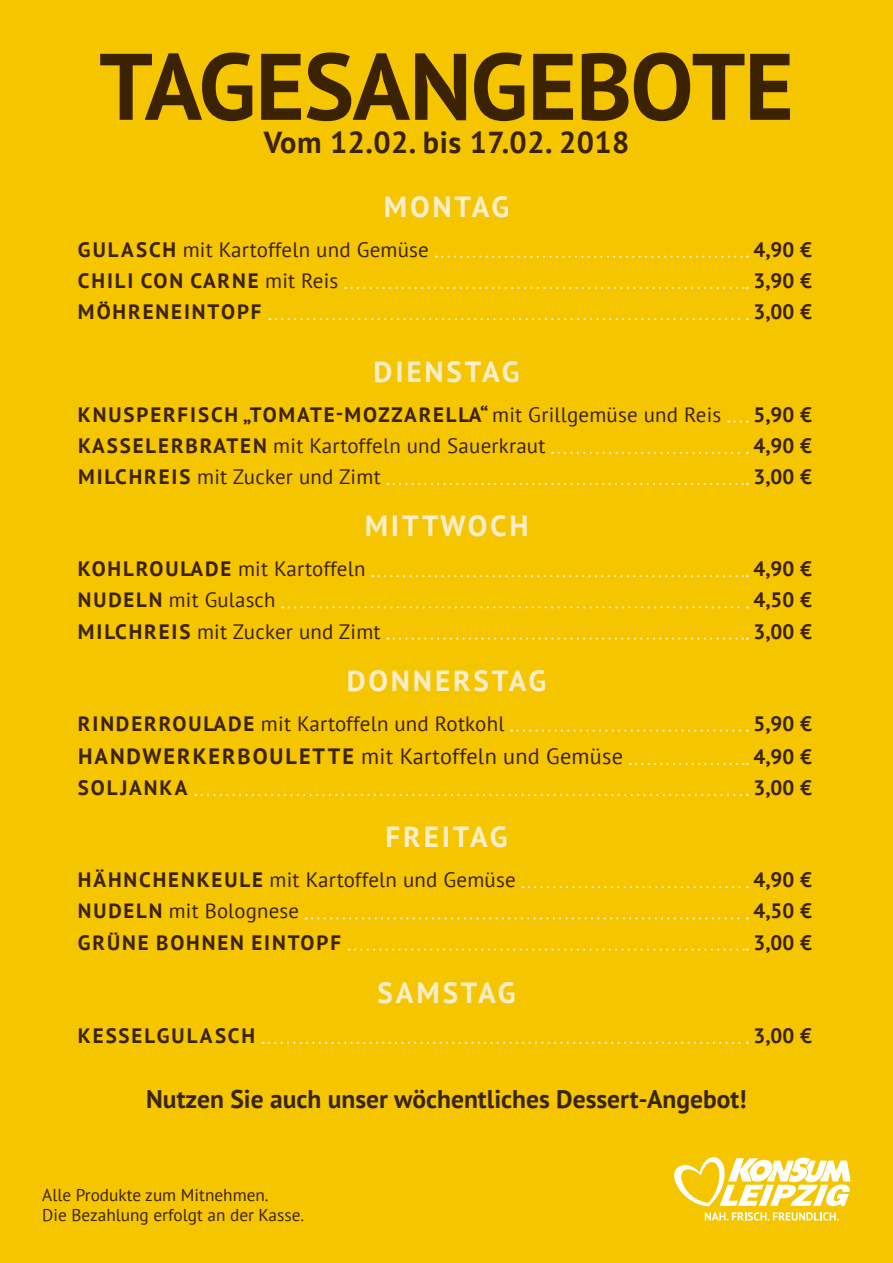
<style>
.page{position:relative;width:893px;height:1263px;background:#f5c500}
.page>*{position:absolute;margin:0;border:0;box-sizing:border-box;transform-origin:0 0}
.t1{font:700 94.35px "PT Sans";letter-spacing:-.015em;color:#3b2200}
.t2{font:700 30.3px "PT Sans";letter-spacing:.015em;color:#3b2200}
.t3{font:700 29.1px "PT Sans";letter-spacing:.095em;color:#fec}
.t4{font:700 25.5px "PT Sans";color:#382613}
.t5{font:22.2px "PT Sans";letter-spacing:.01em;color:#3b2200}
.t6{font:20.85px "PT Sans";letter-spacing:.01em;color:#3b2200}
.t7{font:700 20.85px "PT Sans";letter-spacing:.09em;color:#3b2200}
.t8{font:20.55px "PT Sans";letter-spacing:.01em;color:#3b2200}
.t9{font:17.1px/20.5px "PT Sans";color:#3b2200}
.s1{font-weight:700}
.s2{font-weight:400}
</style>
<div class="page">
<svg style="left:436px;top:256px;width:312px;height:2px"></svg>
<svg style="left:345px;top:287px;width:403px;height:2px"></svg>
<svg style="left:276px;top:318px;width:472px;height:2px"></svg>
<svg style="left:728px;top:421px;width:20px;height:2px"></svg>
<svg style="left:559px;top:452px;width:189px;height:2px"></svg>
<svg style="left:394px;top:483px;width:354px;height:2px"></svg>
<svg style="left:379px;top:575px;width:369px;height:2px"></svg>
<svg style="left:289px;top:606px;width:459px;height:2px"></svg>
<svg style="left:394px;top:637px;width:354px;height:3px"></svg>
<svg style="left:511px;top:730px;width:237px;height:2px"></svg>
<svg style="left:630px;top:763px;width:118px;height:2px"></svg>
<svg style="left:195px;top:794px;width:553px;height:2px"></svg>
<svg style="left:529px;top:886px;width:219px;height:2px"></svg>
<svg style="left:306px;top:917px;width:442px;height:2px"></svg>
<svg style="left:349px;top:948px;width:399px;height:3px"></svg>
<svg style="left:263px;top:1042px;width:485px;height:2px"></svg>
<svg style="left:674px;top:1157px;width:177px;height:49px"></svg>
<svg style="left:705px;top:1212px;width:134px;height:8px"></svg>
<h1 class="t1" style="left:99px;top:24px;width:696px">TAGESANGEBOTE</h1>
<h2 class="t2" style="left:264px;top:122px;width:367px">Vom 12.02. bis 17.02. 2018</h2>
<h3 class="t3" style="left:384px;top:187px;width:127px">MONTAG</h3>
<p class="t6" style="left:78px;top:236px;width:352px"><span class="s1">GULASCH</span> mit Kartoffeln und Gemüse</p>
<p class="t7" style="left:753px;top:235px;width:60px">4,90 €</p>
<p class="t7" style="left:78px;top:267px;width:262px">CHILI CON CARNE <span class="s2">mit Reis</span></p>
<p class="t7" style="left:753px;top:267px;width:60px">3,90 €</p>
<p class="t7" style="left:78px;top:298px;width:185px">MÖHRENEINTOPF</p>
<p class="t7" style="left:753px;top:298px;width:60px">3,00 €</p>
<h3 class="t3" style="left:374px;top:352px;width:147px">DIENSTAG</h3>
<p class="t7" style="left:78px;top:400px;width:645px">KNUSPERFISCH „TOMATE-MOZZARELLA“ <span class="s2">mit Grillgemüse und Reis</span></p>
<p class="t7" style="left:753px;top:400px;width:60px">5,90 €</p>
<p class="t6" style="left:78px;top:432px;width:469px"><span class="s1">KASSELERBRATEN</span> mit Kartoffeln und Sauerkraut</p>
<p class="t7" style="left:753px;top:432px;width:60px">4,90 €</p>
<p class="t6" style="left:78px;top:463px;width:304px"><span class="s1">MILCHREIS</span> mit Zucker und Zimt</p>
<p class="t7" style="left:753px;top:463px;width:60px">3,00 €</p>
<h3 class="t3" style="left:365px;top:506px;width:165px">MITTWOCH</h3>
<p class="t6" style="left:78px;top:555px;width:289px"><span class="s1">KOHLROULADE</span> mit Kartoffeln</p>
<p class="t7" style="left:753px;top:555px;width:60px">4,90 €</p>
<p class="t8" style="left:78px;top:587px;width:199px"><span class="s1">NUDELN</span> mit Gulasch</p>
<p class="t7" style="left:753px;top:586px;width:60px">4,50 €</p>
<p class="t6" style="left:78px;top:618px;width:304px"><span class="s1">MILCHREIS</span> mit Zucker und Zimt</p>
<p class="t7" style="left:753px;top:617px;width:60px">3,00 €</p>
<h3 class="t3" style="left:347px;top:661px;width:201px">DONNERSTAG</h3>
<p class="t6" style="left:78px;top:710px;width:428px"><span class="s1">RINDERROULADE</span> mit Kartoffeln und Rotkohl</p>
<p class="t7" style="left:753px;top:709px;width:60px">5,90 €</p>
<p class="t5" style="left:78px;top:742px;width:546px"><span class="s1">HANDWERKERBOULETTE</span> mit Kartoffeln und Gemüse</p>
<p class="t7" style="left:753px;top:743px;width:60px">4,90 €</p>
<p class="t7" style="left:78px;top:774px;width:111px">SOLJANKA</p>
<p class="t7" style="left:753px;top:774px;width:60px">3,00 €</p>
<h3 class="t3" style="left:386px;top:817px;width:123px">FREITAG</h3>
<p class="t6" style="left:78px;top:866px;width:439px"><span class="s1">HÄHNCHENKEULE</span> mit Kartoffeln und Gemüse</p>
<p class="t7" style="left:753px;top:866px;width:60px">4,90 €</p>
<p class="t8" style="left:78px;top:898px;width:222px"><span class="s1">NUDELN</span> mit Bolognese</p>
<p class="t7" style="left:753px;top:897px;width:60px">4,50 €</p>
<p class="t7" style="left:78px;top:928px;width:265px">GRÜNE BOHNEN EINTOPF</p>
<p class="t7" style="left:753px;top:928px;width:60px">3,00 €</p>
<h3 class="t3" style="left:378px;top:973px;width:139px">SAMSTAG</h3>
<p class="t7" style="left:78px;top:1022px;width:179px">KESSELGULASCH</p>
<p class="t7" style="left:753px;top:1022px;width:60px">3,00 €</p>
<p class="t4" style="left:146px;top:1082px;width:602px">Nutzen Sie auch unser wöchentliches Dessert-Angebot!</p>
<p class="t9" style="left:42px;top:1184px;width:263px">Alle Produkte zum Mitnehmen.<br>Die Bezahlung erfolgt an der Kasse.</p>
</div>
